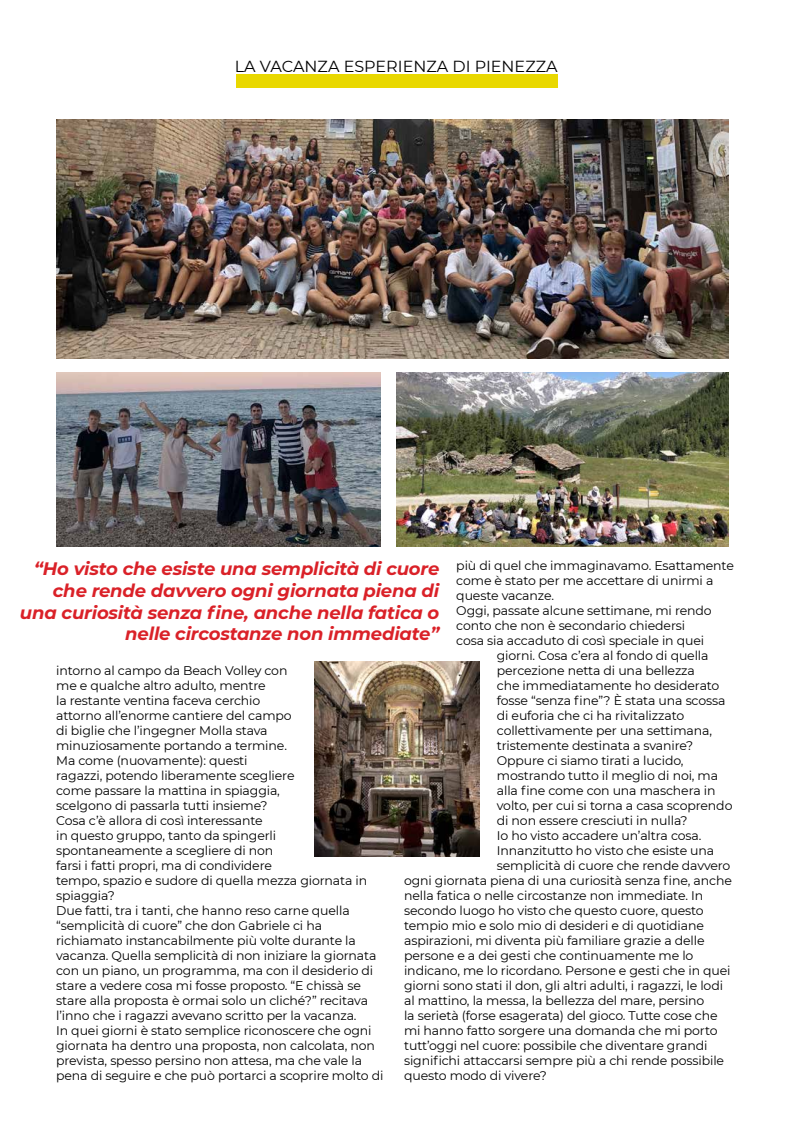
<style>
.page{position:relative;width:794px;height:1134px;background:#fff}
.page>*{position:absolute;margin:0;border:0;box-sizing:border-box;transform-origin:0 0}
.t1{font:italic 700 18px/21.6px "Montserrat";letter-spacing:-.01em;color:#da2128;text-align:right}
.t2{font:16px "Montserrat";color:#000}
.t3{font:12.5px/15px "Montserrat";letter-spacing:-.01em;color:#000}
</style>
<div class="page">
<div style="left:236px;top:74px;width:322px;height:14px;background:#e9d800"></div>
<img style="left:397px;top:373px;width:331px;height:173px">
<img style="left:56px;top:119px;width:672px;height:240px">
<img style="left:314px;top:662px;width:166px;height:194px">
<img style="left:56px;top:373px;width:325px;height:173px">
<p class="t2" style="left:235px;top:55px;width:38px">La vacan</p>
<p class="t2" style="left:317px;top:55px;width:37px">za esperien</p>
<p class="t2" style="left:426px;top:55px;width:59px">zadi piene</p>
<p class="t2" style="left:525px;top:55px;width:32px">zza</p>
<p class="t3" style="left:456px;top:557px;width:279px">più di quel che immaginavamo. Esattamente</p>
<p class="t3" style="left:456px;top:572px;width:258px">come è stato per me accettare di unirmi a</p>
<p class="t3" style="left:456px;top:587px;width:99px">queste vacanze.</p>
<p class="t3" style="left:456px;top:602px;width:257px">Oggi, passate alcune settimane, mi rendo</p>
<p class="t3" style="left:456px;top:617px;width:230px">conto che non è secondario chiedersi</p>
<p class="t3" style="left:456px;top:632px;width:249px">cosa sia accaduto di così speciale in quei</p>
<p class="t3" style="left:497px;top:647px;width:213px">giorni. Cosa c’era al fondo di quella</p>
<p class="t3" style="left:497px;top:662px;width:199px">percezione netta di una bellezza</p>
<p class="t3" style="left:497px;top:677px;width:224px">che immediatamente ho desiderato</p>
<p class="t3" style="left:497px;top:692px;width:230px">fosse “senza fine”? È stata una scossa</p>
<p class="t3" style="left:497px;top:707px;width:189px">di euforia che ci ha rivitalizzato</p>
<p class="t3" style="left:497px;top:722px;width:217px">collettivamente per una settimana,</p>
<p class="t3" style="left:497px;top:737px;width:198px">tristemente destinata a svanire?</p>
<p class="t3" style="left:497px;top:752px;width:188px">Oppure ci siamo tirati a lucido,</p>
<p class="t3" style="left:497px;top:767px;width:223px">mostrando tutto il meglio di noi, ma</p>
<p class="t3" style="left:497px;top:782px;width:220px">alla fine come con una maschera in</p>
<p class="t3" style="left:497px;top:797px;width:237px">volto, per cui si torna a casa scoprendo</p>
<p class="t3" style="left:497px;top:812px;width:192px">di non essere cresciuti in nulla?</p>
<p class="t3" style="left:497px;top:827px;width:206px">Io ho visto accadere un’altra cosa.</p>
<p class="t3" style="left:497px;top:842px;width:219px">Innanzitutto ho visto che esiste una</p>
<p class="t3" style="left:497px;top:857px;width:235px">semplicità di cuore che rende davvero</p>
<p class="t3" style="left:404px;top:872px;width:329px">ogni giornata piena di una curiosità senza fine, anche</p>
<p class="t3" style="left:404px;top:887px;width:301px">nella fatica o nelle circostanze non immediate. In</p>
<p class="t3" style="left:404px;top:902px;width:301px">secondo luogo ho visto che questo cuore, questo</p>
<p class="t3" style="left:404px;top:917px;width:301px">tempio mio e solo mio di desideri e di quotidiane</p>
<p class="t3" style="left:404px;top:932px;width:302px">aspirazioni, mi diventa più familiare grazie a delle</p>
<p class="t3" style="left:404px;top:947px;width:291px">persone e a dei gesti che continuamente me lo</p>
<p class="t3" style="left:404px;top:962px;width:328px">indicano, me lo ricordano. Persone e gesti che in quei</p>
<p class="t3" style="left:404px;top:977px;width:320px">giorni sono stati il don, gli altri adulti, i ragazzi, le lodi</p>
<p class="t3" style="left:404px;top:992px;width:302px">al mattino, la messa, la bellezza del mare, persino</p>
<p class="t3" style="left:404px;top:1007px;width:315px">la serietà (forse esagerata) del gioco. Tutte cose che</p>
<p class="t3" style="left:404px;top:1022px;width:315px">mi hanno fatto sorgere una domanda che mi porto</p>
<p class="t3" style="left:404px;top:1037px;width:305px">tutt’oggi nel cuore: possibile che diventare grandi</p>
<p class="t3" style="left:404px;top:1052px;width:321px">significhi attaccarsi sempre più a chi rende possibile</p>
<p class="t3" style="left:404px;top:1067px;width:144px">questo modo di vivere?</p>
<h1 class="t1" style="left:20px;top:557px;width:421px">“Ho visto che esiste una semplicità di cuore che rende davvero ogni giornata piena di una curiosità senza fine, anche nella fatica o nelle circostanze non immediate”</h1>
<p class="t3" style="left:56px;top:662px;width:329px">intorno al campo da Beach Volley con<br>me e qualche altro adulto, mentre<br>la restante ventina faceva cerchio<br>attorno all’enorme cantiere del campo<br>di biglie che l’ingegner Molla stava<br>minuziosamente portando a termine.<br>Ma come (nuovamente): questi<br>ragazzi, potendo liberamente scegliere<br>come passare la mattina in spiaggia,<br>scelgono di passarla tutti insieme?<br>Cosa c’è allora di così interessante<br>in questo gruppo, tanto da spingerli spontaneamente a scegliere di non<br>farsi i fatti propri, ma di condividere<br>tempo, spazio e sudore di quella mezza giornata in spiaggia?<br>Due fatti, tra i tanti, che hanno reso carne quella “semplicità di cuore” che don Gabriele ci ha richiamato instancabilmente più volte durante la vacanza. Quella semplicità di non iniziare la giornata con un piano, un programma, ma con il desiderio di stare a vedere cosa mi fosse proposto. “E chissà se stare alla proposta è ormai solo un cliché?” recitava l’inno che i ragazzi avevano scritto per la vacanza.<br>In quei giorni è stato semplice riconoscere che ogni giornata ha dentro una proposta, non calcolata, non prevista, spesso persino non attesa, ma che vale la pena di seguire e che può portarci a scoprire molto di</p>
</div>
